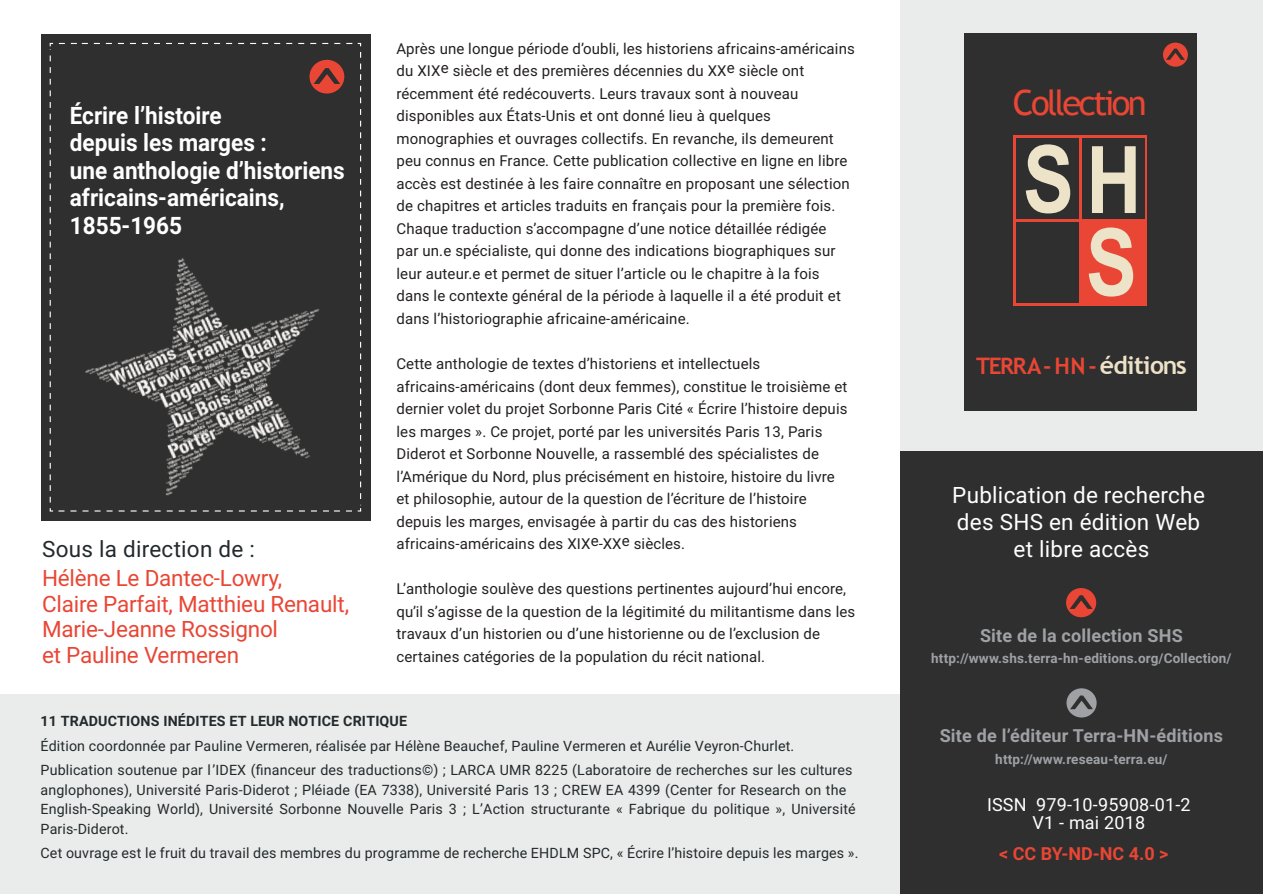
<style>
.page{position:relative;width:1263px;height:894px;background:#fff}
.page>*{position:absolute;margin:0;border:0;box-sizing:border-box;transform-origin:0 0}
.t1{font:34.8px "Trebuchet MS";letter-spacing:-.075em;color:#e94635}
.t2{font:700 24px/27.5px "Roboto";color:#fff;scale:.94 1}
.t3{font:700 22.65px "Trebuchet MS";letter-spacing:-.055em;color:#e94635}
.t4{font:22.5px/25.5px "Roboto";letter-spacing:-.005em;color:#e94635}
.t5{font:22.5px/27px "Roboto";letter-spacing:.015em;color:#fff;text-align:center}
.t6{font:22.5px "Roboto";letter-spacing:.015em;color:#23292c}
.t7{font:700 18px "Roboto";letter-spacing:.01em;color:#a0a1a5}
.t8{font:18px/18px "Roboto";letter-spacing:.01em;color:#fff;text-align:center}
.t9{font:700 18px "Roboto";color:#e94635}
.t10{font:15px/22.5px "Roboto";letter-spacing:.01em;color:#231f20}
.t11{font:14.25px/19.5px "Roboto";letter-spacing:.01em;color:#23292c}
.t12{font:700 14.25px "Roboto";letter-spacing:.01em;color:#23292c}
.t13{font:700 13.5px "Roboto";letter-spacing:.01em;color:#a0a1a5}
.s1{font-size:24.75px;color:#ede1c7}
</style>
<div class="page">
<div style="left:0;top:694px;width:911px;height:199px;background:#e9ecea"></div>
<div style="left:901px;top:0;width:362px;height:510px;background:#e9ecea"></div>
<div style="left:41px;top:34px;width:330px;height:486px;background:#2e2f2e"></div>
<svg style="left:49px;top:42px;width:313px;height:470px"></svg>
<div style="left:901px;top:450px;width:362px;height:443px;background:#2e2f2e"></div>
<svg style="left:1066px;top:588px;width:30px;height:29px"></svg>
<div style="left:965px;top:34px;width:232px;height:377px;background:#2e2f2e"></div>
<div style="left:1014px;top:135px;width:133px;height:170px;background:#e94636"></div>
<div style="left:1016px;top:138px;width:63px;height:81px;background:#2e2f2e"></div>
<svg style="left:1026px;top:144px;width:44px;height:69px"></svg>
<svg style="left:1089px;top:227px;width:44px;height:69px"></svg>
<svg style="left:1163px;top:43px;width:25px;height:24px"></svg>
<div style="left:1082px;top:139px;width:62px;height:80px;background:#2e2f2e"></div>
<svg style="left:1092px;top:146px;width:44px;height:67px"></svg>
<div style="left:1016px;top:222px;width:63px;height:80px;background:#2e2f2e"></div>
<svg style="left:1066px;top:688px;width:31px;height:29px"></svg>
<img style="left:51px;top:213px;width:311px;height:299px">
<h2 class="t2" style="left:70px;top:104px;width:294px">Écrire l’histoire<br>depuis les marges :<br>une anthologie d’historiens africains-américains,<br>1855-1965</h2>
<h3 class="t6" style="left:42px;top:540px;width:214px">Sous la direction de :</h3>
<h3 class="t4" style="left:42px;top:567px;width:309px">Hélène Le Dantec-Lowry,<br>Claire Parfait, Matthieu Renault,<br>Marie-Jeanne Rossignol<br>et Pauline Vermeren</h3>
<p class="t10" style="left:396px;top:39px;width:460px">Après une longue période d’oubli, les historiens africains-américains du XIXe siècle et des premières décennies du XXe siècle ont récemment été redécouverts. Leurs travaux sont à nouveau disponibles aux États-Unis et ont donné lieu à quelques monographies et ouvrages collectifs. En revanche, ils demeurent peu connus en France. Cette publication collective en ligne en libre accès est destinée à les faire connaître en proposant une sélection de chapitres et articles traduits en français pour la première fois.<br>Chaque traduction s’accompagne d’une notice détaillée rédigée<br>par un.e spécialiste, qui donne des indications biographiques sur leur auteur.e et permet de situer l’article ou le chapitre à la fois dans le contexte général de la période à laquelle il a été produit et dans l’historiographie africaine-américaine.</p>
<p class="t10" style="left:396px;top:354px;width:453px">Cette anthologie de textes d’historiens et intellectuels africains-américains (dont deux femmes), constitue le troisième et dernier volet du projet Sorbonne Paris Cité « Écrire l’histoire depuis les marges ». Ce projet, porté par les universités Paris 13, Paris Diderot et Sorbonne Nouvelle, a rassemblé des spécialistes de l’Amérique du Nord, plus précisément en histoire, histoire du livre et philosophie, autour de la question de l’écriture de l’histoire depuis les marges, envisagée à partir du cas des historiens africains-américains des XIXe-XXe siècles.</p>
<p class="t10" style="left:396px;top:579px;width:460px">L’anthologie soulève des questions pertinentes aujourd’hui encore, qu’il s’agisse de la question de la légitimité du militantisme dans les travaux d’un historien ou d’une historienne ou de l’exclusion de certaines catégories de la population du récit national.</p>
<p class="t12" style="left:41px;top:714px;width:368px">11 TRADUCTIONS INÉDITES ET LEUR NOTICE CRITIQUE</p>
<p class="t11" style="left:41px;top:735px;width:814px;line-height:24px">Édition coordonnée par Pauline Vermeren, réalisée par Hélène Beauchef, Pauline Vermeren et Aurélie Veyron-Churlet.<br>Publication soutenue par l’IDEX (financeur des traductions©) ; LARCA UMR 8225 (Laboratoire de recherches sur les cultures</p>
<p class="t11" style="left:41px;top:781px;width:817px">anglophones), Université Paris-Diderot ; Pléiade (EA 7338), Université Paris 13 ; CREW EA 4399 (Center for Research on the<br>English-Speaking World), Université Sorbonne Nouvelle Paris 3 ; L’Action structurante « Fabrique du politique », Université<br>Paris-Diderot.</p>
<p class="t11" style="left:41px;top:844px;width:819px">Cet ouvrage est le fruit du travail des membres du programme de recherche EHDLM SPC, « Écrire l’histoire depuis les marges ».</p>
<h1 class="t1" style="left:1013px;top:90px;width:136px">Collection</h1>
<h3 class="t3" style="left:976px;top:357px;width:212px">TERRA-HN -<span class="s1">éditions</span></h3>
<h3 class="t5" style="left:952px;top:484px;width:254px">Publication de recherche des SHS en édition Web et libre accès</h3>
<p class="t7" style="left:980px;top:628px;width:204px">Site de la collection SHS</p>
<p class="t13" style="left:931px;top:652px;width:302px">http://www.shs.terra-hn-editions.org/Collection/</p>
<p class="t7" style="left:940px;top:728px;width:285px">Site de l’éditeur Terra-HN-éditions</p>
<p class="t13" style="left:995px;top:753px;width:174px">http://www.reseau-terra.eu/</p>
<p class="t8" style="left:987px;top:796px;width:205px">ISSN 979-10-95908-01-2<br>V1 - mai 2018</p>
<p class="t9" style="left:999px;top:846px;width:171px">&lt; CC BY-ND-NC 4.0 &gt;</p>
</div>
